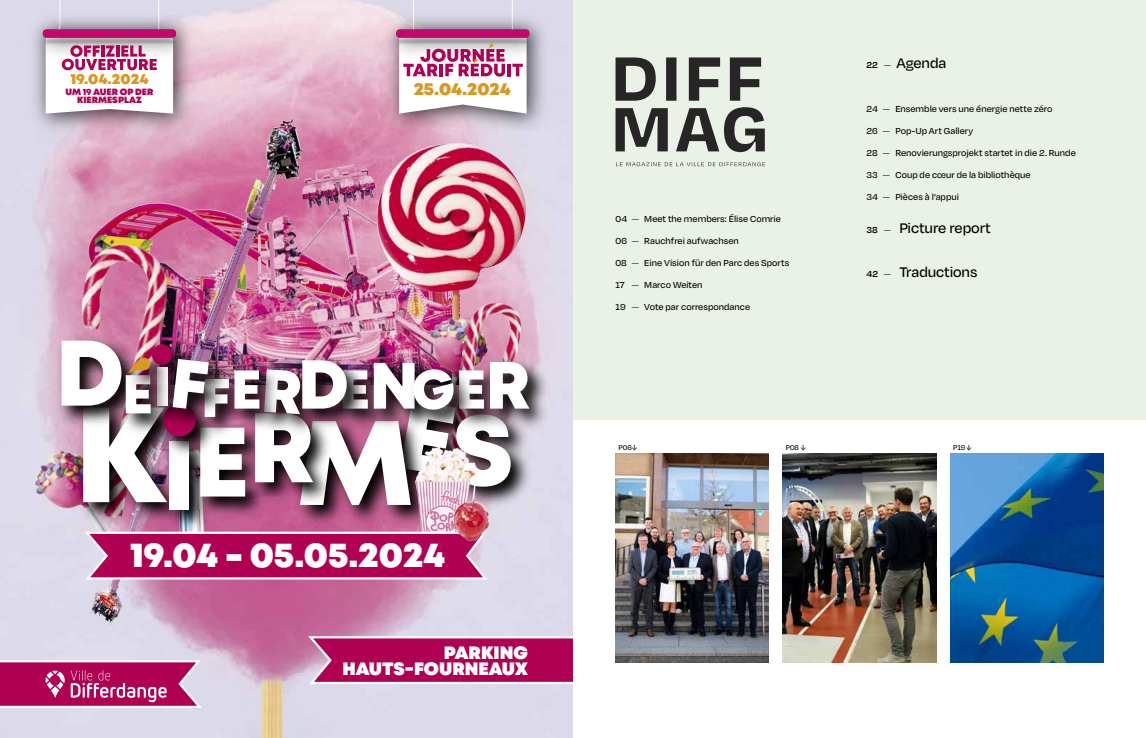
<style>
.page{position:relative;width:1146px;height:738px;background:#fff}
.page>*{position:absolute;margin:0;border:0;box-sizing:border-box;transform-origin:0 0}
.t1{font:900 34.9px "Mont";color:#fff}
.t2{font:900 17.9px/15.6px "Mont";color:#fff;text-align:right}
.t3{font:900 17.6px "Mont";color:#d89924}
.t4{font:500 16px "Degular";letter-spacing:-.005em;color:#000}
.t5{font:900 14.8px "Mont";color:#d89924}
.t6{font:500 10px "Degular";letter-spacing:.005em;color:#000}
.t7{font:900 9px/8.5px "Mont";color:#b00053;text-align:center}
.t8{font:500 8px "Degular";letter-spacing:.005em;color:#000}
.s1{font-family:"Minion Pro";font-weight:400}
.s2{font-weight:600;font-size:10px}
.s3{font-family:"Minion Pro";font-weight:400;font-size:10px}
</style>
<div class="page">
<div style="left:573px;top:0;width:572px;height:419px;background:#eaf1e7"></div>
<svg style="left:616px;top:162px;width:149px;height:4px"></svg>
<svg style="left:615px;top:107px;width:149px;height:45px"></svg>
<svg style="left:615px;top:57px;width:146px;height:44px"></svg>
<img style="left:782px;top:453px;width:153px;height:208px">
<img style="left:950px;top:453px;width:153px;height:208px">
<img style="left:615px;top:453px;width:153px;height:208px">
<img style="left:0;top:0;width:573px;height:737px">
<img style="left:311px;top:153px;width:84px;height:201px">
<img style="left:356px;top:130px;width:194px;height:193px">
<div style="left:27px;top:440px;width:60px;height:127px;background:#dedbea"></div>
<img style="left:395px;top:306px;width:50px;height:52px">
<img style="left:38px;top:237px;width:49px;height:281px">
<img style="left:445px;top:298px;width:79px;height:60px">
<img style="left:87px;top:102px;width:224px;height:528px">
<img style="left:74px;top:501px;width:87px;height:26px">
<img style="left:161px;top:462px;width:54px;height:69px">
<div style="left:170px;top:441px;width:19px;height:68px;background:#fff"></div>
<img style="left:192px;top:504px;width:79px;height:18px">
<img style="left:490px;top:434px;width:46px;height:78px">
<img style="left:291px;top:504px;width:107px;height:26px">
<img style="left:246px;top:504px;width:93px;height:3px">
<img style="left:167px;top:438px;width:6px;height:24px">
<img style="left:147px;top:335px;width:51px;height:15px">
<img style="left:53px;top:331px;width:94px;height:100px">
<img style="left:372px;top:354px;width:68px;height:4px">
<img style="left:481px;top:353px;width:74px;height:81px">
<img style="left:176px;top:350px;width:58px;height:8px">
<img style="left:167px;top:398px;width:6px;height:40px">
<img style="left:294px;top:351px;width:78px;height:7px">
<img style="left:173px;top:358px;width:356px;height:146px">
<img style="left:167px;top:348px;width:9px;height:50px">
<img style="left:62px;top:340px;width:105px;height:161px">
<img style="left:398px;top:436px;width:88px;height:95px">
<svg style="left:84px;top:531px;width:403px;height:48px;background:#b9236b"></svg>
<img style="left:451px;top:470px;width:39px;height:70px">
<img style="left:376px;top:66px;width:179px;height:76px">
<img style="left:373px;top:7px;width:184px;height:59px">
<div style="left:396px;top:29px;width:133px;height:9px;background:#c3086d;border-radius:3px"></div>
<svg style="left:399px;top:0;width:127px;height:113px"></svg>
<svg style="left:308px;top:635px;width:265px;height:48px;background:#b82068"></svg>
<img style="left:23px;top:66px;width:179px;height:76px">
<img style="left:20px;top:7px;width:184px;height:59px">
<div style="left:43px;top:29px;width:133px;height:9px;background:#c3086d;border-radius:3px"></div>
<svg style="left:46px;top:0;width:127px;height:113px"></svg>
<svg style="left:0;top:659px;width:202px;height:48px;background:#c03a7a"></svg>
<h3 class="t5" style="left:70px;top:69px;width:80px">19.04.2024</h3>
<p class="t7" style="left:65px;top:87px;width:90px">UM 19 AUER OP DER<br>KIERMESPLAZ</p>
<h3 class="t3" style="left:413px;top:77px;width:99px">25.04.2024</h3>
<h1 class="t1" style="left:130px;top:531px;width:316px">19.04 - 05.05.2024</h1>
<h2 class="t2" style="left:342px;top:645px;width:187px">PARKING<br>HAUTS-FOURNEAUX</h2>
<p class="t6" style="left:615px;top:212px;width:167px">04 <span class="s1">-</span> Meet the members: Élise Comrie</p>
<p class="t6" style="left:615px;top:234px;width:125px">06 <span class="s1">-</span> Rauchfrei aufwachsen</p>
<p class="t6" style="left:615px;top:256px;width:175px">08 <span class="s1">-</span> Eine Vision für den Parc des Sports</p>
<p class="t6" style="left:615px;top:278px;width:88px">17 <span class="s1">-</span> Marco Weiten</p>
<p class="t6" style="left:615px;top:300px;width:136px">19 <span class="s1">-</span> Vote par correspondance</p>
<h3 class="t4" style="left:866px;top:53px;width:81px"><span class="s2">22</span> <span class="s3">-</span> Agenda</h3>
<p class="t6" style="left:866px;top:102px;width:187px">24 <span class="s1">-</span> Ensemble vers une énergie nette zéro</p>
<p class="t6" style="left:866px;top:124px;width:108px">26 <span class="s1">-</span> Pop-Up Art Gallery</p>
<p class="t6" style="left:866px;top:146px;width:211px">28 <span class="s1">-</span> Renovierungsprojekt startet in die 2. Runde</p>
<p class="t6" style="left:866px;top:168px;width:165px">33 <span class="s1">-</span> Coup de cœur de la bibliothèque</p>
<p class="t6" style="left:866px;top:190px;width:94px">34 <span class="s1">-</span> Pièces à l’appui</p>
<h3 class="t4" style="left:866px;top:218px;width:126px"><span class="s2">38</span> <span class="s3">-</span> Picture report</h3>
<h3 class="t4" style="left:866px;top:262px;width:112px"><span class="s2">42</span> <span class="s3">-</span> Traductions</h3>
<p class="t8" style="left:618px;top:442px;width:21px">P06↓</p>
<p class="t8" style="left:785px;top:442px;width:22px">P08 ↓</p>
<p class="t8" style="left:952px;top:442px;width:20px">P19↓</p>
</div>
